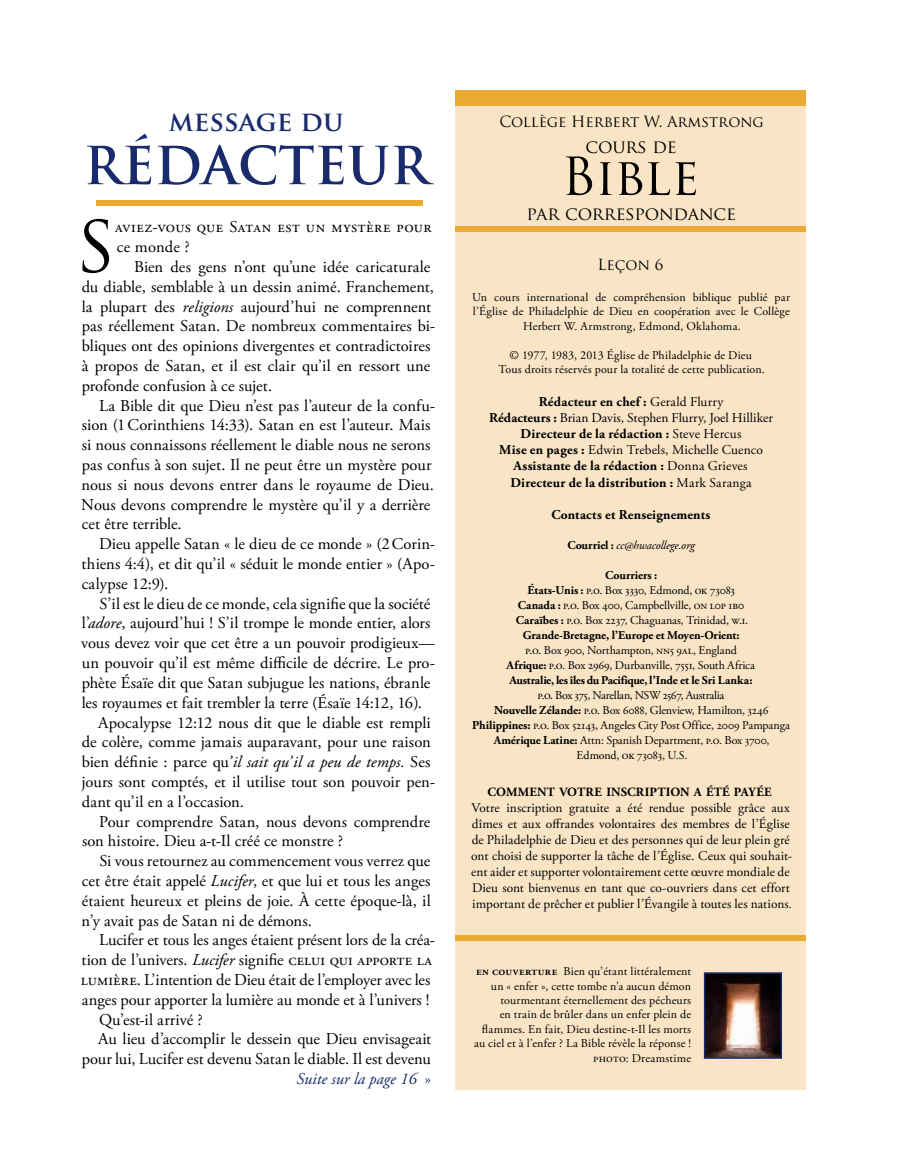
<style>
.page{position:relative;width:905px;height:1175px;background:#fff}
.page>*{position:absolute;margin:0;border:0;box-sizing:border-box;transform-origin:0 0}
.t1{font:69.15px "Trajan Pro";color:#000}
.t2{font:700 51px "Trajan Pro";color:#192b6c}
.t3{font:51px "Trajan Pro";letter-spacing:-.02em;color:#000}
.t4{font:700 27px "Trajan Pro";color:#192b6c}
.t5{font:18px "Trajan Pro";letter-spacing:-.015em;color:#000}
.t6{font:16.5px/19.8px "Adobe Garamond Pro";color:#000}
.t7{font:italic 16.5px "Adobe Garamond Pro";color:#000}
.t8{font:16.5px/19.8px "Adobe Garamond Pro";letter-spacing:.03em;color:#000}
.t9{font:italic 16.5px "Adobe Garamond Pro";color:#192b6c}
.t10{font:15px "Trajan Pro";letter-spacing:-.005em;color:#000}
.t11{font:700 13.5px/16.2px "Adobe Garamond Pro";letter-spacing:.015em;color:#000;text-align:center}
.t12{font:13.35px/16px "Adobe Garamond Pro";color:#000}
.t13{font:700 12.6px "Adobe Garamond Pro";letter-spacing:.015em;color:#000}
.t14{font:12px/15px "Adobe Garamond Pro";color:#000;text-align:center}
.t15{font:italic 12px "Adobe Garamond Pro";letter-spacing:-.01em;color:#000}
.s1{font-style:italic}
.s2{font-style:normal}
.s3{font-weight:400}
.s4{font-weight:700;font-style:normal}
.s5{font-weight:700}
.s6{font-size:11.25px}
.s7{font-weight:600}
</style>
<div class="page">
<div style="left:455px;top:90px;width:351px;height:1000px;background:#f9e5c6"></div>
<div style="left:455px;top:90px;width:351px;height:15px;background:#eaab33"></div>
<div style="left:455px;top:226px;width:351px;height:5px;background:#eaab33"></div>
<div style="left:455px;top:935px;width:351px;height:6px;background:#eaab33"></div>
<img style="left:707px;top:975px;width:72px;height:80px">
<div style="left:704px;top:972px;width:78px;height:86px;border:2px solid #192b6c"></div>
<div style="left:96px;top:200px;width:326px;height:6px;background:#eaab33"></div>
<h3 class="t4" style="left:169px;top:105px;width:176px">message du</h3>
<h2 class="t2" style="left:84px;top:134px;width:347px">RÉDACTEUR</h2>
<h1 class="t1" style="left:76px;top:203px;width:41px">S</h1>
<p class="t8" style="left:115px;top:218px;width:317px">aviez-vous que Satan est un mystère pour ce monde ?</p>
<p class="t6" style="left:82px;top:257px;width:355px;text-indent:53px">Bien des gens n’ont qu’une idée caricaturale du diable, semblable à un dessin animé. Franchement, la plupart des <span class="s1">religions</span> aujourd’hui ne comprennent pas réellement Satan. De nombreux commentaires bi&shy;bliques ont des opinions divergentes et contradictoires à propos de Satan, et il est clair qu’il en ressort une profonde confusion à ce sujet.</p>
<p class="t6" style="left:81px;top:396px;width:355px;text-indent:18px">La Bible dit que Dieu n’est pas l’auteur de la confu&shy;sion (1Corinthiens 14:33). Satan en est l’auteur. Mais si nous connaissons réellement le diable nous ne serons pas confus à son sujet. Il ne peut être un mystère pour nous si nous devons entrer dans le royaume de Dieu.<br>Nous devons comprendre le mystère qu’il y a derrière cet être terrible.</p>
<p class="t6" style="left:81px;top:534px;width:355px;text-align:justify;text-indent:18px">Dieu appelle Satan « le dieu de ce monde » (2Corin&shy;thiens 4:4), et dit qu’il « séduit le monde entier » (Apo&shy;calypse 12:9).</p>
<p class="t6" style="left:99px;top:594px;width:332px">S’il est le dieu de ce monde, cela signifie que la société</p>
<p class="t6" style="left:82px;top:614px;width:350px">l’<span class="s1">adore</span>, aujourd’hui ! S’il trompe le monde entier, alors</p>
<p class="t6" style="left:81px;top:633px;width:355px">vous devez voir que cet être a un pouvoir prodigieux—</p>
<p class="t6" style="left:82px;top:653px;width:355px">un pouvoir qu’il est même difficile de décrire. Le pro-</p>
<p class="t6" style="left:82px;top:673px;width:350px">phète Ésaïe dit que Satan subjugue les nations, ébranle</p>
<p class="t6" style="left:82px;top:693px;width:342px">les royaumes et fait trembler la terre (Ésaïe 14:12, 16).</p>
<p class="t6" style="left:98px;top:713px;width:334px">Apocalypse 12:12 nous dit que le diable est rempli</p>
<p class="t6" style="left:82px;top:732px;width:350px">de colère, comme jamais auparavant, pour une raison</p>
<p class="t7" style="left:82px;top:752px;width:350px"><span class="s2">bien définie : parce qu</span>’il sait qu’il a peu de temps. <span class="s2">Ses</span></p>
<p class="t6" style="left:81px;top:772px;width:355px">jours sont comptés, et il utilise tout son pouvoir pen-</p>
<p class="t6" style="left:82px;top:792px;width:164px">dant qu’il en a l’occasion.</p>
<p class="t6" style="left:99px;top:812px;width:332px">Pour comprendre Satan, nous devons comprendre</p>
<p class="t6" style="left:82px;top:831px;width:262px">son histoire. Dieu a-t-Il créé ce monstre ?</p>
<p class="t6" style="left:99px;top:851px;width:332px">Si vous retournez au commencement vous verrez que</p>
<p class="t6" style="left:82px;top:871px;width:350px">cet être était appelé <span class="s1">Lucifer</span>, et que lui et tous les anges</p>
<p class="t6" style="left:82px;top:891px;width:350px">étaient heureux et pleins de joie. À cette époque-là, il</p>
<p class="t6" style="left:82px;top:911px;width:232px">n’y avait pas de Satan ni de démons.</p>
<p class="t6" style="left:99px;top:930px;width:337px">Lucifer et tous les anges étaient présent lors de la créa-</p>
<p class="t6" style="left:82px;top:950px;width:352px">tion de l’univers. <span class="s1">Lucifer</span> signifie celui qui apporte la</p>
<p class="t6" style="left:81px;top:970px;width:351px">lumière. L’intention de Dieu était de l’employer avec les</p>
<p class="t6" style="left:82px;top:990px;width:349px">anges pour apporter la lumière au monde et à l’univers !</p>
<p class="t6" style="left:99px;top:1010px;width:105px">Qu’est-il arrivé ?</p>
<p class="t6" style="left:98px;top:1029px;width:334px">Au lieu d’accomplir le dessein que Dieu envisageait</p>
<p class="t6" style="left:82px;top:1049px;width:350px">pour lui, Lucifer est devenu Satan le diable. Il est devenu</p>
<p class="t9" style="left:297px;top:1068px;width:136px">Suite sur la page 16 <span class="s2">»</span></p>
<p class="t10" style="left:499px;top:112px;width:266px">CollÈge Herbert W. Armstrong</p>
<p class="t5" style="left:585px;top:135px;width:93px">cours de</p>
<h2 class="t3" style="left:561px;top:144px;width:140px">Bible</h2>
<p class="t5" style="left:526px;top:202px;width:211px">par correspondance</p>
<p class="t10" style="left:597px;top:255px;width:67px">Leçon 6</p>
<p class="t14" style="left:472px;top:290px;width:319px;line-height:14.4px">Un cours international de compréhension biblique publié par l’Église de Philadelphie de Dieu en coopération avec le Collège<br>Herbert W. Armstrong, Edmond, Oklahoma.</p>
<p class="t14" style="left:498px;top:348px;width:268px;line-height:14.4px">© 1977, 1983, 2013 Église de Philadelphie de Dieu<br>Tous droits réservés pour la totalité de cette publication.</p>
<p class="t11" style="left:489px;top:393px;width:285px">Rédacteur en chef : <span class="s3">Gerald Flurry<br></span>Rédacteurs : <span class="s3">Brian Davis, Stephen Flurry, Joel Hilliker </span>Directeur de la rédaction : <span class="s3">Steve Hercus<br></span>Mise en pages : <span class="s3">Edwin Trebels, Michelle Cuenco </span>Assistante de la rédaction : <span class="s3">Donna Grieves </span>Directeur de la distribution : <span class="s3">Mark Saranga</span></p>
<p class="t11" style="left:551px;top:507px;width:160px">Contacts et Renseignements</p>
<p class="t15" style="left:567px;top:538px;width:129px"><span class="s4">Courriel :</span> cc@hwacollege.org</p>
<p class="t14" style="left:516px;top:568px;width:234px"><span class="s5">Courriers :<br>États-Unis :</span> p.o. Box 3330, Edmond, ok 73083<br><span class="s5">Canada :</span> p.o. Box 400, Campbellville, on l0p 1b0<br><span class="s5">Caraïbes :</span> p.o. Box 2237, Chaguanas, Trinidad, w.i.<br><span class="s5">Grande-Bretagne, l’Europe et Moyen-Orient:</span></p>
<p class="t14" style="left:506px;top:643px;width:250px">p.o. Box 900, Northampton, nn5 9al, England<br><span class="s5">Afrique:</span> p.o. Box 2969, Durbanville, 7551, South Africa<br><span class="s5">Australie, les îles du Pacifique, l’Inde et le Sri Lanka:</span></p>
<p class="t14" style="left:472px;top:688px;width:319px">p.o. Box 375, Narellan, NSW 2567, Australia<br><span class="s5">Nouvelle Zélande:</span> p.o. Box 6088, Glenview, Hamilton, 3246<br><span class="s5">Philippines:</span> p.o. Box 52143, Angeles City Post Office, 2009 Pampanga <span class="s5">Amérique Latine:</span> Attn: Spanish Department, p.o. Box 3700, Edmond, ok 73083, U.S.</p>
<p class="t13" style="left:487px;top:784px;width:285px">COMMENT VOTRE INSCRIPTION A ÉTÉ PAYÉE</p>
<p class="t12" style="left:471px;top:800px;width:322px">Votre inscription gratuite a été rendue possible grâce aux dîmes et aux offrandes volontaires des membres de l’Église de Philadelphie de Dieu et des personnes qui de leur plein gré ont choisi de supporter la tâche de l’Église. Ceux qui souhait&shy;ent aider et supporter volontairement cette œuvre mondiale de Dieu sont bienvenus en tant que co-ouvriers dans cet effort important de prêcher et publier l’Évangile à toutes les nations<span class="s6">.</span></p>
<p class="t14" style="left:474px;top:964px;width:218px;line-height:14.4px;text-align:right"><span class="s7">en couverture</span> Bien qu’étant littéralement un « enfer », cette tombe n’a aucun démon tourmentant éternellement des pécheurs<br>en train de brûler dans un enfer plein de flammes. En fait, Dieu destine-t-Il les morts au ciel et à l’enfer ? La Bible révèle la réponse ! photo: Dreamstime</p>
</div>
